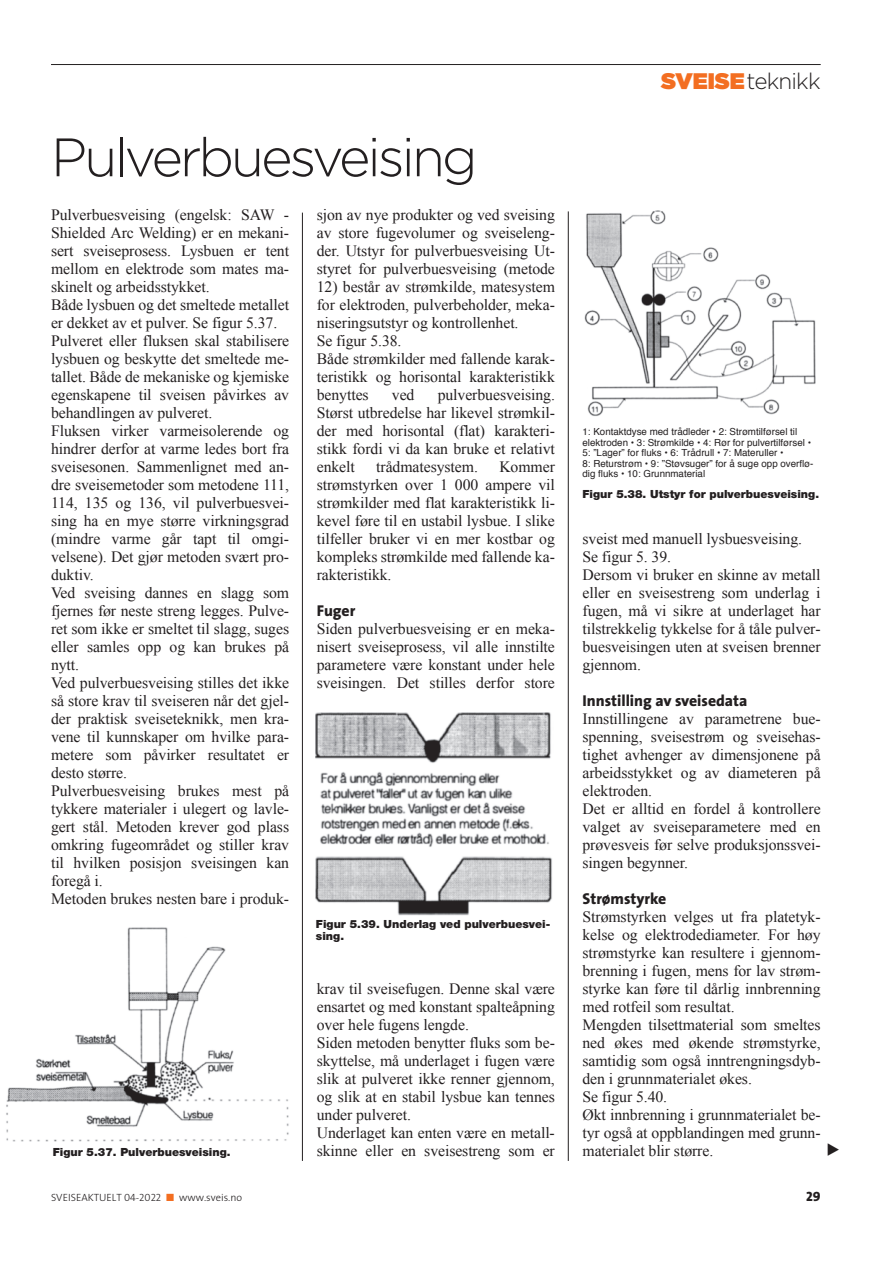
<style>
.page{position:relative;width:893px;height:1263px;background:#fff}
.page>*{position:absolute;margin:0;border:0;box-sizing:border-box;transform-origin:0 0}
.t1{font:300 54px "Gotham";letter-spacing:-.055em;color:#231f20}
.t2{font:300 22.5px "Gotham";letter-spacing:-.035em;color:#231f20}
.t3{font:15.75px/18px "Times New Roman";letter-spacing:-.005em;color:#231f20}
.t4{font:700 15.75px "The Sans Aakershus";color:#231f20}
.t5{font:13.5px "The Sans Extra Bold Caps";color:#231f20}
.t6{font:900 11.25px/11.7px "Helvetica Neue";color:#231f20}
.t7{font:300 10.5px "The Sans";color:#231f20}
.t8{font:9.75px/10.5px "Helvetica";color:#231f20}
.s1{font-weight:900;color:#f36e21}
.s2{font-family:"The Sans Light Caps";font-weight:400}
</style>
<div class="page">
<hr style="left:302px;top:213px;width:1px;height:948px;background:#231f20">
<hr style="left:568px;top:211px;width:1px;height:950px;background:#231f20">
<img style="left:6px;top:927px;width:283px;height:215px">
<img style="left:584px;top:210px;width:232px;height:206px">
<hr style="left:51px;top:64px;width:770px;height:1px;background:#231f20">
<img style="left:316px;top:856px;width:236px;height:60px">
<img style="left:320px;top:772px;width:229px;height:75px">
<img style="left:316px;top:712px;width:235px;height:51px">
<h1 class="t1" style="left:51px;top:138px;width:428px">Pulverbuesveising</h1>
<h2 class="t2" style="left:661px;top:73px;width:161px"><span class="s1">SVEISE</span>teknikk</h2>
<p class="t3" style="left:51px;top:206px;width:240px">Pulverbuesveising (engelsk: SAW - Shielded Arc Welding) er en mekani&shy;sert sveiseprosess. Lysbuen er tent mellom en elektrode som mates ma&shy;skinelt og arbeidsstykket.<br>Både lysbuen og det smeltede metallet er dekket av et pulver. Se figur 5.37.<br>Pulveret eller fluksen skal stabilisere lysbuen og beskytte det smeltede me&shy;tallet. Både de mekaniske og kjemiske egenskapene til sveisen påvirkes av behandlingen av pulveret.<br>Fluksen virker varmeisolerende og hindrer derfor at varme ledes bort fra sveisesonen. Sammenlignet med an&shy;dre sveisemetoder som metodene 111, 114, 135 og 136, vil pulverbuesvei&shy;sing ha en mye større virkningsgrad (mindre varme går tapt til omgi&shy;velsene). Det gjør metoden svært pro&shy;duktiv.<br>Ved sveising dannes en slagg som fjernes før neste streng legges. Pulve&shy;ret som ikke er smeltet til slagg, suges eller samles opp og kan brukes på nytt.<br>Ved pulverbuesveising stilles det ikke så store krav til sveiseren når det gjel&shy;der praktisk sveiseteknikk, men kra&shy;vene til kunnskaper om hvilke para&shy;metere som påvirker resultatet er desto større.<br>Pulverbuesveising brukes mest på tykkere materialer i ulegert og lavle&shy;gert stål. Metoden krever god plass omkring fugeområdet og stiller krav til hvilken posisjon sveisingen kan foregå i.<br>Metoden brukes nesten bare i produk-</p>
<p class="t3" style="left:317px;top:206px;width:240px;text-align:justify">sjon av nye produkter og ved sveising av store fugevolumer og sveiseleng&shy;der. Utstyr for pulverbuesveising Ut&shy;styret for pulverbuesveising (metode</p>
<p class="t3" style="left:317px;top:278px;width:240px">12) består av strømkilde, matesystem for elektroden, pulverbeholder, meka&shy;niseringsutstyr og kontrollenhet.<br>Se figur 5.38.<br>Både strømkilder med fallende karak&shy;teristikk og horisontal karakteristikk benyttes</p>
<p class="t3" style="left:317px;top:386px;width:240px;text-align:justify;text-indent:121px">pulverbuesveising.<br>Størst utbredelse har likevel strømkil&shy;der med horisontal (flat) karakteri&shy;stikk fordi vi da kan bruke et relativt enkelt</p>
<p class="t3" style="left:392px;top:386px;width:24px">ved</p>
<p class="t8" style="left:583px;top:427px;width:232px">1: Kontaktdyse med trådleder • 2: Strømtilførsel til elektroden • 3: Strømkilde • 4: Rør for pulvertilførsel • 5: ”Lager” for fluks • 6: Trådrull • 7: Materuller •<br>8: Returstrøm • 9: ”Støvsuger” for å suge opp overflø&shy;dig fluks • 10: Grunnmaterial</p>
<p class="t3" style="left:376px;top:458px;width:103px">trådmatesystem.</p>
<p class="t3" style="left:317px;top:458px;width:240px;text-align:justify;text-indent:183px">Kommer strømstyrken over 1 000 ampere vil strømkilder med flat karakteristikk li&shy;kevel føre til en ustabil lysbue. I slike tilfeller bruker vi en mer kostbar og kompleks strømkilde med fallende ka&shy;rakteristikk.</p>
<p class="t4" style="left:317px;top:605px;width:40px">Fuger</p>
<p class="t3" style="left:317px;top:620px;width:240px;text-align:justify">Siden pulverbuesveising er en meka&shy;nisert sveiseprosess, vil alle innstilte parametere være konstant under hele sveisingen. Det stilles derfor store</p>
<p class="t6" style="left:583px;top:489px;width:238px">Figur 5.38. Utstyr for pulverbuesveising.</p>
<p class="t3" style="left:582px;top:530px;width:240px">sveist med manuell lysbuesveising.<br>Se figur 5. 39.<br>Dersom vi bruker en skinne av metall eller en sveisestreng som underlag i fugen, må vi sikre at underlaget har tilstrekkelig tykkelse for å tåle pulver&shy;buesveisingen uten at sveisen brenner gjennom.</p>
<p class="t4" style="left:582px;top:695px;width:166px">Innstilling av sveisedata</p>
<p class="t3" style="left:582px;top:710px;width:240px">Innstillingene av parametrene bue&shy;spenning, sveisestrøm og sveisehas&shy;tighet avhenger av dimensjonene på arbeidsstykket og av diameteren på elektroden.<br>Det er alltid en fordel å kontrollere valget av sveiseparametere med en prøvesveis før selve produksjonssvei&shy;singen begynner.</p>
<p class="t4" style="left:582px;top:893px;width:85px">Strømstyrke</p>
<p class="t3" style="left:582px;top:908px;width:240px">Strømstyrken velges ut fra platetyk&shy;kelse og elektrodediameter. For høy strømstyrke kan resultere i gjennom&shy;brenning i fugen, mens for lav strøm&shy;styrke kan føre til dårlig innbrenning med rotfeil som resultat.<br>Mengden tilsettmaterial som smeltes ned økes med økende strømstyrke, samtidig som også inntrengningsdyb&shy;den i grunnmaterialet økes.<br>Se figur 5.40.<br>Økt innbrenning i grunnmaterialet be&shy;tyr også at oppblandingen med grunn-</p>
<p class="t6" style="left:316px;top:919px;width:236px">Figur 5.39. Underlag ved pulverbuesvei&shy;sing.</p>
<p class="t3" style="left:317px;top:980px;width:240px">krav til sveisefugen. Denne skal være ensartet og med konstant spalteåpning over hele fugens lengde.<br>Siden metoden benytter fluks som be&shy;skyttelse, må underlaget i fugen være slik at pulveret ikke renner gjennom, og slik at en stabil lysbue kan tennes under pulveret.<br>Underlaget kan enten være en metall&shy;skinne eller en sveisestreng som er</p>
<p class="t6" style="left:53px;top:1147px;width:179px">Figur 5.37. Pulverbuesveising.</p>
<p class="t3" style="left:582px;top:1142px;width:132px">materialet blir større.</p>
<p class="t7" style="left:51px;top:1193px;width:112px">SVEISEAKTUELT <span class="s2">04-2022</span></p>
<p class="t7" style="left:179px;top:1193px;width:64px">www.sveis.no</p>
<p class="t5" style="left:806px;top:1192px;width:16px">29</p>
</div>
